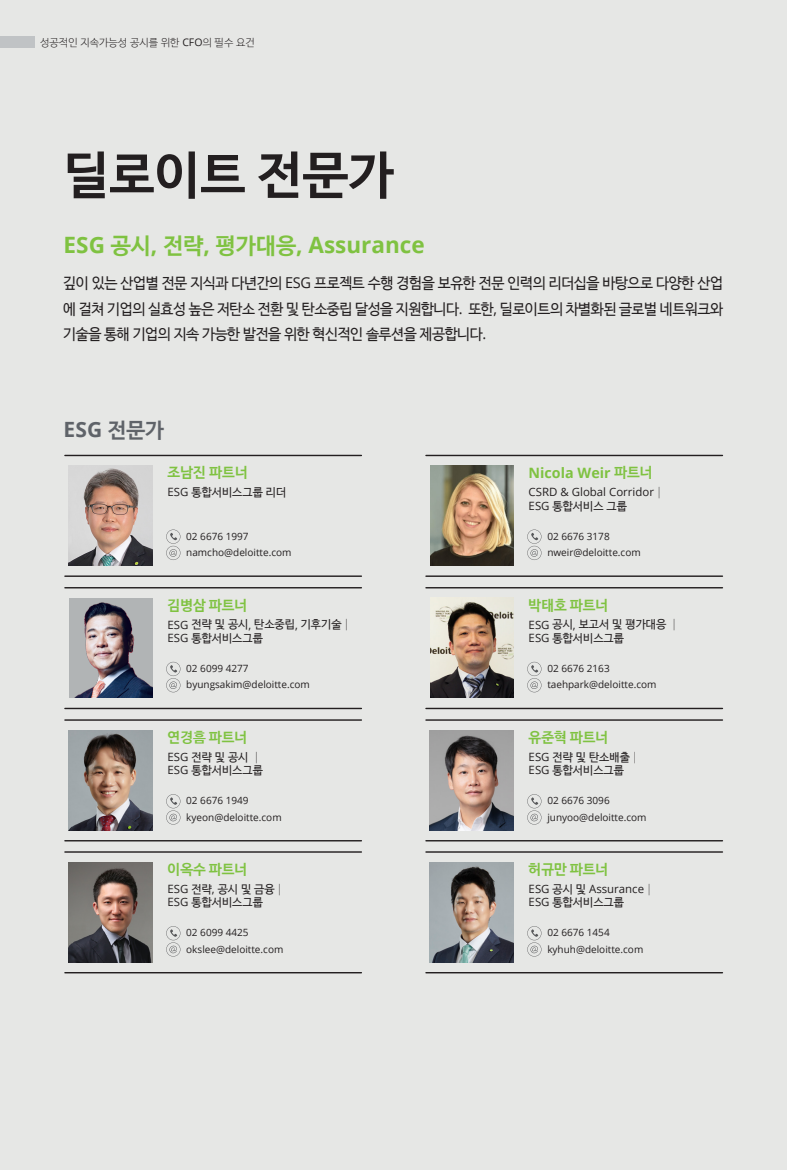
<style>
.page{position:relative;width:787px;height:1170px;background:#fff}
.page>*{position:absolute;margin:0;border:0;box-sizing:border-box;transform-origin:0 0}
.t1{font:700 51px "Nanum Barun Gothic";color:#231f20}
.t2{font:700 22.5px "Open Sans";color:#7fc241}
.t3{font:700 21px "Open Sans";color:#5f6369}
.t4{font:15px/25.5px "Nanum Barun Gothic";letter-spacing:-.03em;color:#231f20;text-align:justify}
.t5{font:700 14.25px "Nanum Barun Gothic";color:#7fc241}
.t6{font:700 14.25px "Open Sans";color:#7fc241}
.t7{font:11.4px "Nanum Barun Gothic";color:#231f20}
.t8{font:11.4px "Open Sans";color:#231f20}
.t9{font:300 10.5px "Nanum Barun Gothic";color:#231f20}
.t10{font:10.05px "Open Sans";color:#231f20}
.s1{font-family:"Open Sans";font-weight:400}
.s2{font-family:"Nanum Barun Gothic"}
.s3{font-family:"Open Sans"}
</style>
<div class="page">
<div style="left:0;top:0;width:787px;height:1169px;background:#e6e7e5"></div>
<div style="left:0;top:36px;width:35px;height:12px;background:#c0c3c5"></div>
<img style="left:69px;top:730px;width:83px;height:100px">
<img style="left:69px;top:862px;width:83px;height:100px">
<img style="left:430px;top:730px;width:83px;height:100px">
<img style="left:430px;top:862px;width:83px;height:100px">
<img style="left:69px;top:466px;width:83px;height:99px">
<img style="left:430px;top:465px;width:84px;height:100px">
<svg style="left:166px;top:529px;width:14px;height:31px"></svg>
<svg style="left:527px;top:529px;width:14px;height:31px"></svg>
<hr style="left:65px;top:454px;width:296px;height:2px;background:#231f20">
<hr style="left:426px;top:454px;width:296px;height:2px;background:#231f20">
<hr style="left:65px;top:575px;width:296px;height:2px;background:#231f20">
<hr style="left:426px;top:575px;width:296px;height:2px;background:#231f20">
<svg style="left:166px;top:794px;width:14px;height:30px"></svg>
<svg style="left:166px;top:926px;width:14px;height:30px"></svg>
<svg style="left:527px;top:794px;width:14px;height:30px"></svg>
<svg style="left:527px;top:926px;width:14px;height:30px"></svg>
<hr style="left:65px;top:719px;width:296px;height:1px;background:#231f20">
<hr style="left:65px;top:851px;width:296px;height:1px;background:#231f20">
<hr style="left:426px;top:719px;width:296px;height:1px;background:#231f20">
<hr style="left:426px;top:851px;width:296px;height:1px;background:#231f20">
<hr style="left:65px;top:840px;width:296px;height:1px;background:#231f20">
<hr style="left:65px;top:971px;width:296px;height:2px;background:#231f20">
<hr style="left:426px;top:840px;width:296px;height:1px;background:#231f20">
<hr style="left:426px;top:971px;width:296px;height:2px;background:#231f20">
<div style="left:69px;top:598px;width:83px;height:99px;background:#b1b4b5"></div>
<img style="left:75px;top:603px;width:77px;height:94px">
<svg style="left:166px;top:661px;width:14px;height:31px"></svg>
<svg style="left:527px;top:661px;width:14px;height:31px"></svg>
<hr style="left:65px;top:587px;width:296px;height:1px;background:#231f20">
<hr style="left:426px;top:587px;width:296px;height:1px;background:#231f20">
<hr style="left:65px;top:707px;width:296px;height:2px;background:#231f20">
<hr style="left:426px;top:707px;width:296px;height:2px;background:#231f20">
<img style="left:430px;top:598px;width:84px;height:99px">
<p class="t9" style="left:40px;top:37px;width:216px">성공적인 지속가능성 공시를 위한 <span class="s1">CFO</span>의 필수 요건</p>
<p class="t1" style="left:64px;top:149px;width:331px">딜로이트 전문가</p>
<p class="t2" style="left:64px;top:229px;width:362px">ESG <span class="s2">공시</span>, <span class="s2">전략</span>, <span class="s2">평가대응</span>, Assurance</p>
<p class="t4" style="left:63px;top:271px;width:661px">깊이 있는 산업별 전문 지식과 다년간의 <span class="s3">ESG</span> 프로젝트 수행 경험을 보유한 전문 인력의 리더십을 바탕으로 다양한 산업 에 걸쳐 기업의 실효성 높은 저탄소 전환 및 탄소중립 달성을 지원합니다<span class="s3">.</span> 또한<span class="s3">,</span> 딜로이트의 차별화된 글로벌 네트워크와 기술을 통해 기업의 지속 가능한 발전을 위한 혁신적인 솔루션을 제공합니다<span class="s3">.</span></p>
<p class="t3" style="left:64px;top:414px;width:102px">ESG <span class="s2">전문가</span></p>
<p class="t5" style="left:168px;top:465px;width:82px">조남진 파트너</p>
<p class="t6" style="left:528px;top:462px;width:125px">Nicola Weir <span class="s2">파트너</span></p>
<p class="t7" style="left:168px;top:486px;width:120px"><span class="s3">ESG</span> 통합서비스그룹 리더</p>
<p class="t8" style="left:528px;top:484px;width:137px">CSRD &amp; Global Corridor<span class="s2">│</span></p>
<p class="t7" style="left:528px;top:500px;width:100px"><span class="s3">ESG</span> 통합서비스 그룹</p>
<p class="t10" style="left:186px;top:529px;width:64px">02 6676 1997</p>
<p class="t10" style="left:547px;top:529px;width:64px">02 6676 3178</p>
<p class="t10" style="left:186px;top:545px;width:107px">namcho@deloitte.com</p>
<p class="t10" style="left:547px;top:545px;width:95px">nweir@deloitte.com</p>
<p class="t5" style="left:168px;top:597px;width:81px">김병삼 파트너</p>
<p class="t5" style="left:528px;top:597px;width:81px">박태호 파트너</p>
<p class="t7" style="left:168px;top:619px;width:186px"><span class="s3">ESG</span> 전략 및 공시<span class="s3">,</span> 탄소중립<span class="s3">,</span> 기후기술│</p>
<p class="t7" style="left:168px;top:632px;width:97px"><span class="s3">ESG</span> 통합서비스그룹</p>
<p class="t7" style="left:528px;top:619px;width:152px"><span class="s3">ESG</span> 공시<span class="s3">,</span> 보고서 및 평가대응 │</p>
<p class="t7" style="left:528px;top:632px;width:97px"><span class="s3">ESG</span> 통합서비스그룹</p>
<p class="t10" style="left:186px;top:661px;width:64px">02 6099 4277</p>
<p class="t10" style="left:547px;top:661px;width:64px">02 6676 2163</p>
<p class="t10" style="left:186px;top:678px;width:125px">byungsakim@deloitte.com</p>
<p class="t10" style="left:547px;top:678px;width:111px">taehpark@deloitte.com</p>
<p class="t5" style="left:168px;top:730px;width:81px">연경흠 파트너</p>
<p class="t5" style="left:528px;top:730px;width:81px">유준혁 파트너</p>
<p class="t7" style="left:168px;top:751px;width:95px"><span class="s3">ESG</span> 전략 및 공시 │</p>
<p class="t7" style="left:168px;top:764px;width:97px"><span class="s3">ESG</span> 통합서비스그룹</p>
<p class="t7" style="left:528px;top:751px;width:113px"><span class="s3">ESG</span> 전략 및 탄소배출│</p>
<p class="t7" style="left:528px;top:764px;width:97px"><span class="s3">ESG</span> 통합서비스그룹</p>
<p class="t10" style="left:186px;top:793px;width:64px">02 6676 1949</p>
<p class="t10" style="left:547px;top:793px;width:64px">02 6676 3096</p>
<p class="t10" style="left:186px;top:810px;width:97px">kyeon@deloitte.com</p>
<p class="t10" style="left:547px;top:810px;width:101px">junyoo@deloitte.com</p>
<p class="t5" style="left:168px;top:862px;width:81px">이옥수 파트너</p>
<p class="t5" style="left:528px;top:862px;width:81px">허규만 파트너</p>
<p class="t7" style="left:168px;top:883px;width:119px"><span class="s3">ESG</span> 전략<span class="s3">,</span> 공시 및 금융│</p>
<p class="t7" style="left:168px;top:896px;width:97px"><span class="s3">ESG</span> 통합서비스그룹</p>
<p class="t8" style="left:528px;top:880px;width:127px">ESG <span class="s2">공시 및</span> Assurance<span class="s2">│</span></p>
<p class="t7" style="left:528px;top:896px;width:97px"><span class="s3">ESG</span> 통합서비스그룹</p>
<p class="t10" style="left:186px;top:925px;width:64px">02 6099 4425</p>
<p class="t10" style="left:547px;top:925px;width:64px">02 6676 1454</p>
<p class="t10" style="left:186px;top:942px;width:99px">okslee@deloitte.com</p>
<p class="t10" style="left:547px;top:942px;width:97px">kyhuh@deloitte.com</p>
</div>
